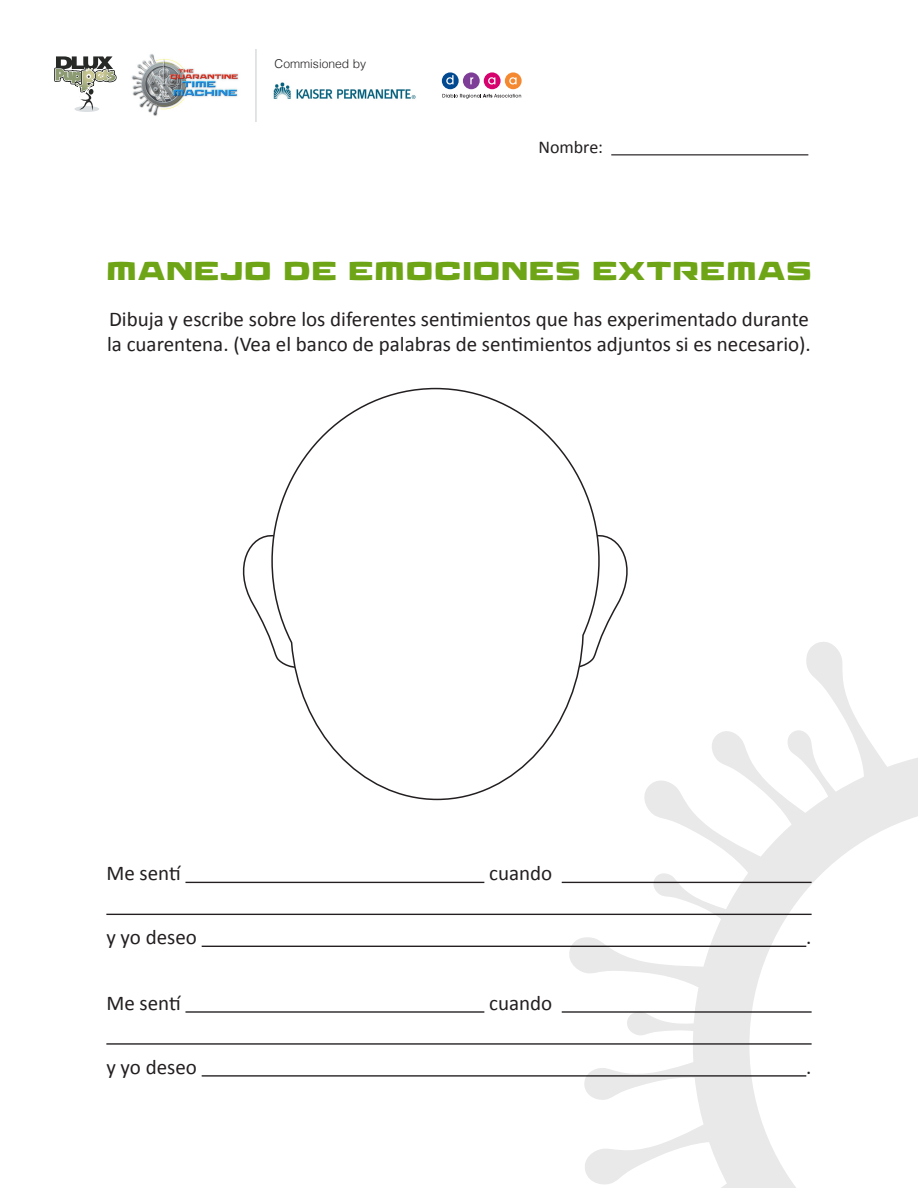
<style>
.page{position:relative;width:918px;height:1188px;background:#fff}
.page>*{position:absolute;margin:0;border:0;box-sizing:border-box;transform-origin:0 0}
.t1{font:800 30px "Aviano Future";letter-spacing:.06em;color:#6ea516;scale:.87 1}
.t2{font:21px/25.2px "Calibri";color:#231f20}
.t3{font:18px "Calibri";color:#231f20}
.t4{font:300 12.15px "Helvetica";color:#231f20}
</style>
<div class="page">
<hr style="left:611px;top:154px;width:197px;height:1px;background:#231f20">
<hr style="left:185px;top:882px;width:299px;height:1px;background:#231f20">
<hr style="left:106px;top:914px;width:706px;height:1px;background:#231f20">
<hr style="left:202px;top:946px;width:604px;height:1px;background:#231f20">
<hr style="left:185px;top:1011px;width:299px;height:2px;background:#231f20">
<hr style="left:562px;top:1011px;width:250px;height:2px;background:#231f20">
<hr style="left:106px;top:1043px;width:706px;height:2px;background:#231f20">
<hr style="left:202px;top:1075px;width:604px;height:2px;background:#231f20">
<svg style="left:242px;top:535px;width:29px;height:109px"></svg>
<svg style="left:271px;top:387px;width:327px;height:414px"></svg>
<svg style="left:551px;top:533px;width:324px;height:381px"></svg>
<svg style="left:568px;top:937px;width:125px;height:48px"></svg>
<svg style="left:583px;top:1062px;width:110px;height:38px"></svg>
<svg style="left:626px;top:1011px;width:67px;height:24px"></svg>
<svg style="left:585px;top:1130px;width:108px;height:55px"></svg>
<svg style="left:693px;top:749px;width:225px;height:439px"></svg>
<svg style="left:54px;top:56px;width:63px;height:56px"></svg>
<img style="left:131px;top:54px;width:108px;height:62px">
<div style="left:484px;top:72px;width:17px;height:17px;background:#d6026d;border-radius:50%"></div>
<div style="left:505px;top:72px;width:17px;height:17px;background:#f58932;border-radius:50%"></div>
<div style="left:442px;top:72px;width:17px;height:17px;background:#014990;border-radius:50%"></div>
<div style="left:463px;top:72px;width:17px;height:17px;background:#7e3e98;border-radius:50%"></div>
<svg style="left:446px;top:75px;width:8px;height:10px"></svg>
<svg style="left:470px;top:77px;width:3px;height:7px"></svg>
<svg style="left:488px;top:77px;width:7px;height:8px"></svg>
<svg style="left:509px;top:77px;width:8px;height:8px"></svg>
<svg style="left:442px;top:94px;width:79px;height:5px"></svg>
<hr style="left:255px;top:49px;width:2px;height:73px;background:#d1d2d4">
<img style="left:273px;top:82px;width:143px;height:17px">
<p class="t4" style="left:275px;top:53px;width:93px">Commisioned by</p>
<p class="t3" style="left:538px;top:134px;width:66px">Nombre:</p>
<p class="t1" style="left:106px;top:256px;width:812px">MANEJO DE EMOCIONES EXTREMAS</p>
<p class="t2" style="left:107px;top:305px;width:705px">Dibuja y escribe sobre los diferentes sentimientos que has experimentado durante la cuarentena. (Vea el banco de palabras de sentimientos adjuntos si es necesario).</p>
<p class="t2" style="left:106px;top:860px;width:76px">Me sentí</p>
<p class="t2" style="left:489px;top:860px;width:65px">cuando</p>
<p class="t2" style="left:106px;top:924px;width:92px">y yo deseo</p>
<p class="t2" style="left:806px;top:924px;width:7px">.</p>
<p class="t2" style="left:106px;top:989px;width:76px">Me sentí</p>
<p class="t2" style="left:489px;top:989px;width:65px">cuando</p>
<p class="t2" style="left:106px;top:1053px;width:92px">y yo deseo</p>
<p class="t2" style="left:806px;top:1053px;width:7px">.</p>
</div>
